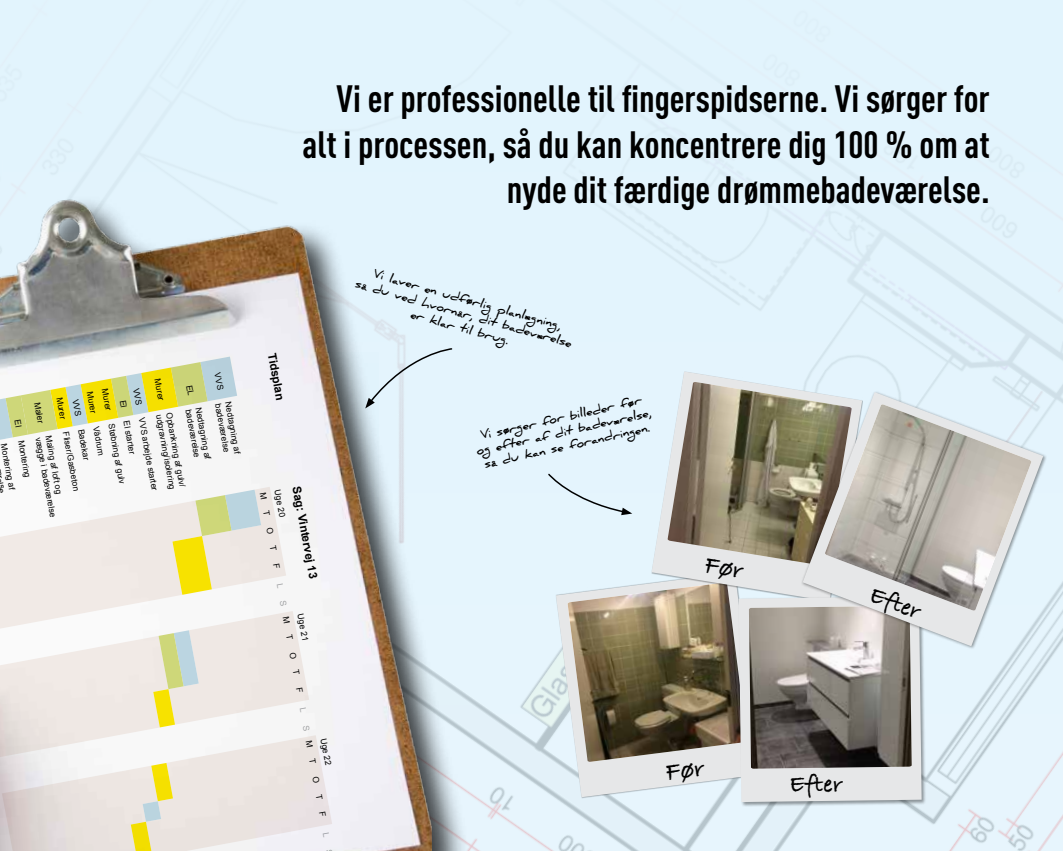
<style>
.page{position:relative;width:1063px;height:851px;background:#fff}
.page>*{position:absolute;margin:0;border:0;box-sizing:border-box;transform-origin:0 0}
.t1{font:700 37.5px/45.3px "DIN Cond";color:#000;text-align:right}
.t2{font:700 24.6px "Bradley Hand ITCTT";color:#000}
.t3{font:700 12px/14.4px "Daniel";color:#000;text-align:center}
.t4{font:700 11.7px "Arial";color:#000}
.t5{font:8.55px "Arial";color:#000}
</style>
<div class="page">
<div style="left:0;top:0;width:1063px;height:850px;background:#e2f4fd"></div>
<svg style="left:556px;top:782px;width:182px;height:15px;background:#e1eaf0"></svg>
<div style="left:0;top:195px;width:469px;height:655px;background:#000;opacity:.75"></div>
<img style="left:0;top:140px;width:432px;height:710px">
<svg style="left:237px;top:486px;width:49px;height:125px"></svg>
<svg style="left:183px;top:611px;width:195px;height:239px;fill:#f1f0f3"></svg>
<svg style="left:0;top:356px;width:237px;height:465px;fill:#efe8e4"></svg>
<svg style="left:6px;top:362px;width:202px;height:327px;fill:#f6f6f6"></svg>
<svg style="left:50px;top:367px;width:128px;height:23px"></svg>
<svg style="left:0;top:390px;width:183px;height:460px"></svg>
<svg style="left:652px;top:371px;width:210px;height:11px;background:#e3f1f8"></svg>
<div style="left:738px;top:595px;width:189px;height:212px;background:#000;opacity:.4"></div>
<svg style="left:739px;top:650px;width:183px;height:151px;background:#e1e3e4"></svg>
<div style="left:801px;top:390px;width:246px;height:260px;background:#000;opacity:.4"></div>
<svg style="left:912px;top:392px;width:131px;height:254px;background:#e1edf3"></svg>
<img style="left:912px;top:404px;width:120px;height:206px">
<svg style="left:365px;top:347px;width:88px;height:61px;background:#dbeaf2"></svg>
<svg style="left:172px;top:489px;width:112px;height:105px"></svg>
<svg style="left:280px;top:600px;width:10px;height:23px"></svg>
<svg style="left:286px;top:634px;width:7px;height:5px"></svg>
<svg style="left:289px;top:651px;width:8px;height:7px"></svg>
<svg style="left:293px;top:669px;width:7px;height:6px"></svg>
<svg style="left:296px;top:687px;width:7px;height:5px"></svg>
<svg style="left:300px;top:707px;width:7px;height:5px"></svg>
<svg style="left:303px;top:724px;width:10px;height:23px"></svg>
<svg style="left:309px;top:758px;width:7px;height:5px"></svg>
<svg style="left:312px;top:776px;width:8px;height:6px"></svg>
<svg style="left:316px;top:793px;width:7px;height:6px"></svg>
<svg style="left:319px;top:811px;width:7px;height:5px"></svg>
<svg style="left:323px;top:832px;width:7px;height:4px"></svg>
<svg style="left:215px;top:372px;width:9px;height:17px"></svg>
<svg style="left:186px;top:385px;width:8px;height:10px"></svg>
<svg style="left:133px;top:387px;width:9px;height:18px"></svg>
<svg style="left:120px;top:400px;width:7px;height:7px"></svg>
<svg style="left:73px;top:399px;width:9px;height:17px"></svg>
<svg style="left:14px;top:420px;width:8px;height:7px"></svg>
<svg style="left:0;top:482px;width:4px;height:11px"></svg>
<img style="left:547px;top:382px;width:365px;height:400px">
<p class="t5" style="left:163px;top:378px;width:24px;rotate:80deg">Murer</p>
<p class="t5" style="left:165px;top:413px;width:77px;rotate:80deg">udgravning/isolering</p>
<p class="t5" style="left:110px;top:387px;width:24px;rotate:80deg">Murer</p>
<p class="t5" style="left:117px;top:422px;width:63px;rotate:80deg">Støbning af gulv</p>
<p class="t5" style="left:95px;top:390px;width:24px;rotate:80deg">Murer</p>
<p class="t5" style="left:102px;top:425px;width:31px;rotate:80deg">Vådrum</p>
<p class="t5" style="left:65px;top:396px;width:24px;rotate:80deg">Murer</p>
<p class="t5" style="left:72px;top:431px;width:61px;rotate:80deg">Fliser/Gasbeton</p>
<p class="t5" style="left:234px;top:400px;width:54px;rotate:80deg">Nedtagning af</p>
<p class="t5" style="left:43px;top:401px;width:23px;rotate:80deg">Maler</p>
<p class="t5" style="left:44px;top:436px;width:83px;rotate:80deg">vægge i badeværelse</p>
<p class="t5" style="left:224px;top:402px;width:51px;rotate:80deg">badeværelse</p>
<p class="t5" style="left:204px;top:406px;width:54px;rotate:80deg">Nedtagning af</p>
<p class="t5" style="left:194px;top:408px;width:51px;rotate:80deg">badeværelse</p>
<p class="t5" style="left:175px;top:411px;width:77px;rotate:80deg">Opbankning af gulv/</p>
<p class="t5" style="left:147px;top:417px;width:76px;rotate:80deg">VVS arbejde starter</p>
<p class="t5" style="left:132px;top:419px;width:35px;rotate:80deg">El starter</p>
<p class="t5" style="left:87px;top:428px;width:33px;rotate:80deg">Badekar</p>
<p class="t5" style="left:54px;top:434px;width:61px;rotate:80deg">Maling af loft og</p>
<p class="t5" style="left:27px;top:439px;width:39px;rotate:80deg">Montering</p>
<p class="t5" style="left:9px;top:442px;width:49px;rotate:80deg">Montering af</p>
<h1 class="t1" style="left:303px;top:75px;width:689px">Vi er professionelle til fingerspidserne. Vi sørger for alt i processen, så du kan koncentrere dig 100 % om at nyde dit færdige drømmebadeværelse.</h1>
<h3 class="t4" style="left:280px;top:352px;width:49px;rotate:80deg">Tidsplan</h3>
<h3 class="t4" style="left:305px;top:484px;width:95px;rotate:80deg">Sag: Vintervej 13</h3>
<p class="t5" style="left:283px;top:488px;width:29px;rotate:80deg">Uge 20</p>
<p class="t5" style="left:306px;top:612px;width:29px;rotate:80deg">Uge 21</p>
<h3 class="t3" style="left:362px;top:261px;width:226px;rotate:16deg">Vi laver en udførlig planlægning,<br>så du ved hvornår, dit badeværelse er klar til brug.</h3>
<h3 class="t3" style="left:472px;top:429px;width:180px;rotate:-12deg">Vi sørger for billeder før og efter af dit badeværelse, så du kan se forandringen.</h3>
<h2 class="t2" style="left:877px;top:575px;width:54px;rotate:21deg">Efter</h2>
<p class="t5" style="left:329px;top:737px;width:29px;rotate:80deg">Uge 22</p>
<h2 class="t2" style="left:789px;top:765px;width:54px;rotate:-1deg">Efter</h2>
</div>
